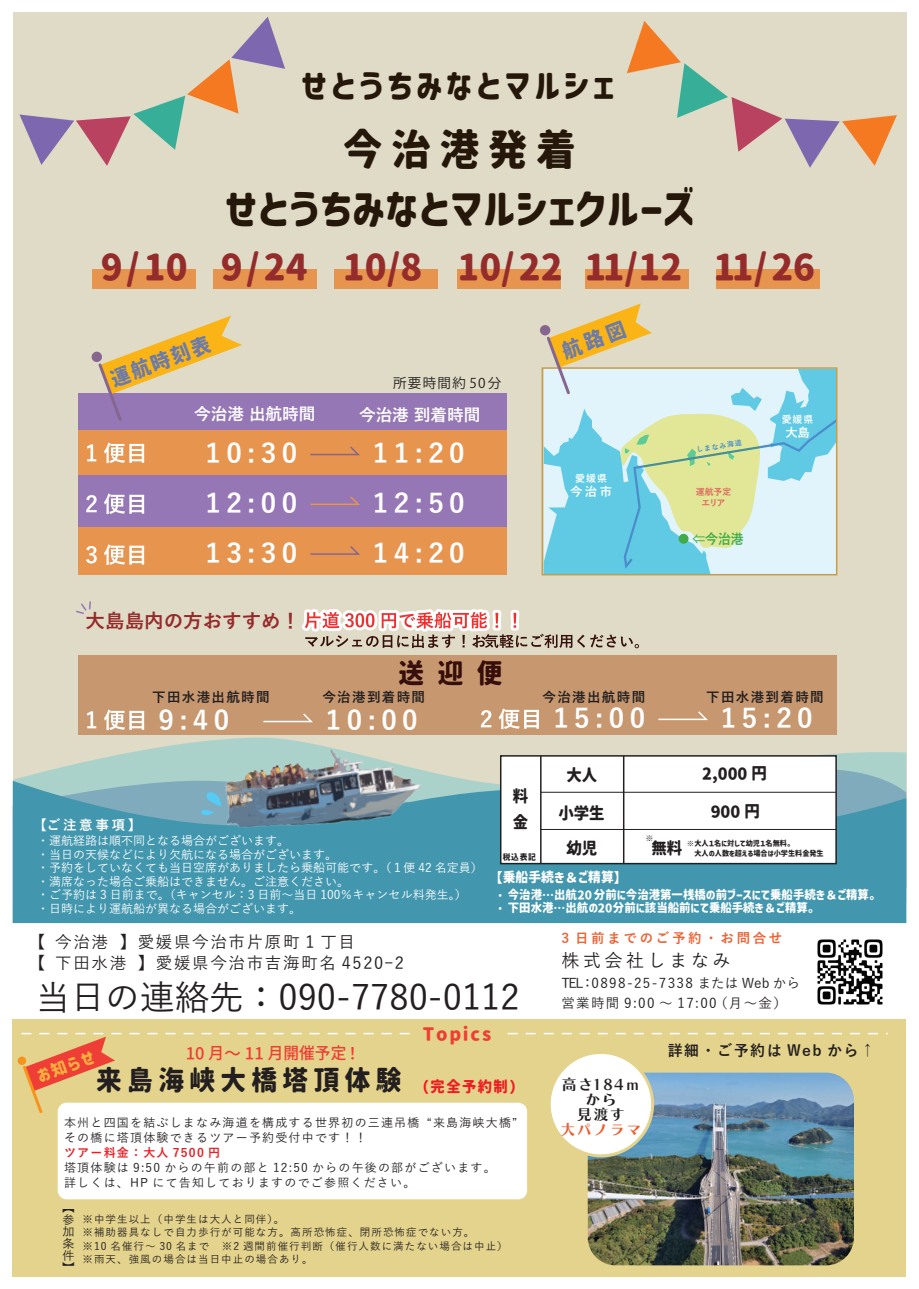
<style>
.page{position:relative;width:919px;height:1289px;background:#fff}
.page>*{position:absolute;margin:0;border:0;box-sizing:border-box;transform-origin:0 0}
.t1{font:42px/58.5px "Corporate Logo Rounded Bold ver 3";color:#26170b;text-align:center}
.t2{font:36px "Corporate Logo Rounded Bold ver 3";color:#942c2c}
.t3{font:500 34.65px "Yu Gothic";color:#231f20}
.t4{font:33.6px "Corporate Logo Rounded Bold ver 3";letter-spacing:.1em;color:#26170b}
.t5{font:700 27px "Yu Gothic";letter-spacing:.2em;color:#fff}
.t6{font:27px "Corporate Logo Rounded Bold ver 3";letter-spacing:.2em;color:#231f20}
.t7{font:27px "Corporate Logo Rounded Bold ver 3";color:#370f0a}
.t8{font:20.25px "Corporate Logo Rounded Bold ver 3";color:#6b7baa}
.t9{font:700 19.5px "Yu Gothic";color:#942a2c}
.t10{font:500 18px "Yu Gothic";letter-spacing:.2em;color:#231f20}
.t11{font:18px "Corporate Logo Rounded Bold ver 3";letter-spacing:.1em;color:#ee3e35}
.t12{font:700 16.65px "Yu Gothic";color:#fff}
.t13{font:500 16.5px/20.7px "Yu Gothic";letter-spacing:.1em;color:#231f20}
.t14{font:16.5px "Corporate Logo Medium ver 3";color:#ee3e35}
.t15{font:16.5px "Corporate Logo Rounded Bold ver 3";color:#fbb03f}
.t16{font:16.2px/26px "Corporate Logo Rounded Bold ver 3";color:#231f20}
.t17{font:700 15px "Yu Gothic";letter-spacing:.1em;color:#231f20}
.t18{font:15px/15px "Chiaro Std B";letter-spacing:.1em;color:#231f20;text-align:center}
.t19{font:15px "Chiaro Std B";letter-spacing:.1em;color:#f15929}
.t20{font:700 13.8px "Yu Gothic";color:#42aa48;scale:.93 1}
.t21{font:500 13.5px/20px "Yu Gothic";letter-spacing:.1em;color:#231f20}
.t22{font:700 13.5px "Yu Gothic";letter-spacing:.1em;color:#231f20}
.t23{font:700 13.5px "Yu Gothic";letter-spacing:.2em;color:#ee6131}
.t24{font:13.5px "Corporate Logo Rounded Bold ver 3";color:#fff}
.t25{font:13.5px "Koz Go Pr 6 N";letter-spacing:.1em;color:#231f20}
.t26{font:700 13.5px "Yu Gothic";letter-spacing:.2em;color:#fff}
.t27{font:700 12.3px "Yu Gothic";color:#fff}
.t28{font:500 12px/13.5px "Yu Gothic";color:#fff}
.t29{font:500 12px/12px "Yu Gothic";letter-spacing:.1em;color:#231f20}
.t30{font:12px/13.5px "Corporate Logo Rounded Bold ver 3";color:#fff}
.t31{font:700 12px "Yu Gothic";letter-spacing:.1em;color:#ee1d23}
.t32{font:500 10.5px/13.5px "Yu Gothic";letter-spacing:.1em;color:#231f20}
.t33{font:700 9.9px "Yu Gothic";letter-spacing:.1em;color:#fff}
.t34{font:700 8.85px/10.5px "Yu Gothic";color:#dd645d;text-align:center}
.t35{font:8.1px "Corporate Logo Rounded Bold ver 3";color:#231f20}
.t36{font:7.5px/9.4px "Corporate Logo Rounded Bold ver 3";color:#231f20}
.t37{font:700 7.05px "Yu Gothic";color:#4a8dca}
.s1{font-family:"Koz Go Pr 6 N";font-weight:400}
</style>
<div class="page">
<div style="left:14px;top:13px;width:892px;height:874px;background:#dfdbc6"></div>
<div style="left:93px;top:269px;width:103px;height:20px;background:#e6944e"></div>
<div style="left:213px;top:270px;width:104px;height:19px;background:#e6944e"></div>
<div style="left:334px;top:270px;width:103px;height:19px;background:#e6944e"></div>
<div style="left:716px;top:270px;width:103px;height:19px;background:#e6944e"></div>
<div style="left:585px;top:270px;width:103px;height:19px;background:#e6944e"></div>
<div style="left:457px;top:270px;width:103px;height:19px;background:#e6944e"></div>
<svg style="left:13px;top:737px;width:893px;height:32px"></svg>
<svg style="left:13px;top:769px;width:893px;height:11px;fill:#aad2cb"></svg>
<svg style="left:13px;top:780px;width:893px;height:143px;background:#4998af"></svg>
<svg style="left:627px;top:21px;width:269px;height:147px"></svg>
<svg style="left:19px;top:17px;width:266px;height:149px"></svg>
<div style="left:500px;top:755px;width:336px;height:109px;background:#fff;border:2px solid #231f20"></div>
<hr style="left:540px;top:791px;width:296px;height:1px;background:#231f20">
<hr style="left:540px;top:829px;width:296px;height:1px;background:#231f20">
<hr style="left:623px;top:756px;width:1px;height:107px;background:#231f20">
<hr style="left:540px;top:756px;width:1px;height:107px;background:#231f20">
<div style="left:13px;top:1019px;width:893px;height:257px;background:#e4d38c"></div>
<img style="left:817px;top:939px;width:66px;height:66px">
<div style="left:58px;top:1102px;width:469px;height:97px;background:#fff;border-radius:9px"></div>
<img style="left:587px;top:1115px;width:266px;height:150px">
<div style="left:549px;top:1052px;width:103px;height:103px;background:#fff;border-radius:50%"></div>
<svg style="left:201px;top:792px;width:16px;height:23px"></svg>
<div style="left:18px;top:1056px;width:8px;height:8px;background:#f7931d;border-radius:50%"></div>
<svg style="left:21px;top:1032px;width:866px;height:83px"></svg>
<div style="left:416px;top:1027px;width:87px;height:18px;background:#e4d38c"></div>
<img style="left:217px;top:737px;width:212px;height:105px">
<div style="left:78px;top:394px;width:428px;height:181px;background:#e6944e"></div>
<div style="left:78px;top:475px;width:428px;height:51px;background:#9577b5"></div>
<div style="left:78px;top:394px;width:428px;height:36px;background:#9577b5"></div>
<svg style="left:87px;top:444px;width:9px;height:17px"></svg>
<svg style="left:104px;top:442px;width:40px;height:21px"></svg>
<svg style="left:86px;top:495px;width:11px;height:17px"></svg>
<svg style="left:104px;top:493px;width:40px;height:21px"></svg>
<svg style="left:86px;top:546px;width:11px;height:17px"></svg>
<svg style="left:104px;top:544px;width:40px;height:21px"></svg>
<svg style="left:96px;top:315px;width:146px;height:106px"></svg>
<div style="left:92px;top:352px;width:10px;height:10px;background:#86668f;border-radius:50%"></div>
<div style="left:78px;top:655px;width:758px;height:80px;background:#c79870"></div>
<svg style="left:87px;top:711px;width:9px;height:17px"></svg>
<svg style="left:104px;top:709px;width:40px;height:21px"></svg>
<svg style="left:263px;top:713px;width:50px;height:10px"></svg>
<svg style="left:481px;top:710px;width:10px;height:17px"></svg>
<svg style="left:498px;top:708px;width:41px;height:21px"></svg>
<svg style="left:658px;top:711px;width:50px;height:10px"></svg>
<svg style="left:76px;top:601px;width:15px;height:13px"></svg>
<svg style="left:296px;top:303px;width:540px;height:346px"></svg>
<h3 class="t4" style="left:301px;top:62px;width:315px">せとうちみなとマルシェ</h3>
<h1 class="t1" style="left:224px;top:120px;width:471px">今治港発着<br>せとうちみなとマルシェクルーズ</h1>
<h2 class="t2" style="left:101px;top:241px;width:716px">9/10 9/24 10/8 10/22 11/12 11/26</h2>
<h3 class="t8" style="left:107px;top:367px;width:106px;rotate:-21deg">運航時刻表</h3>
<p class="t25" style="left:393px;top:376px;width:110px">所要時間約 50分</p>
<h3 class="t12" style="left:194px;top:404px;width:123px">今治港出航時間</h3>
<h3 class="t12" style="left:359px;top:405px;width:123px">今治港到着時間</h3>
<h3 class="t5" style="left:205px;top:438px;width:93px">10:30</h3>
<h3 class="t5" style="left:373px;top:438px;width:93px">11:20</h3>
<h3 class="t5" style="left:205px;top:488px;width:93px">12:00</h3>
<h3 class="t5" style="left:373px;top:488px;width:93px">12:50</h3>
<h3 class="t5" style="left:205px;top:538px;width:93px">13:30</h3>
<h3 class="t5" style="left:373px;top:538px;width:93px">14:20</h3>
<h3 class="t9" style="left:86px;top:610px;width:216px">大島島内の方おすすめ！</h3>
<h3 class="t7" style="left:398px;top:655px;width:105px">送迎便</h3>
<p class="t33" style="left:575px;top:472px;width:33px">愛媛県</p>
<p class="t27" style="left:570px;top:484px;width:43px">今治市</p>
<p class="t37" style="left:696px;top:445px;width:47px;rotate:-8deg">しまなみ海道</p>
<p class="t34" style="left:695px;top:487px;width:37px">運航予定エリア</p>
<p class="t20" style="left:692px;top:531px;width:57px"><span class="s1">⇐</span>今治港</p>
<p class="t33" style="left:781px;top:413px;width:33px">愛媛県</p>
<p class="t27" style="left:785px;top:425px;width:26px">大島</p>
<p class="t22" style="left:152px;top:689px;width:119px">下田水港出航時間</p>
<p class="t22" style="left:322px;top:689px;width:104px">今治港到着時間</p>
<p class="t22" style="left:542px;top:689px;width:104px">今治港出航時間</p>
<p class="t22" style="left:706px;top:689px;width:119px">下田水港到着時間</p>
<h3 class="t5" style="left:158px;top:704px;width:72px">9:40</h3>
<h3 class="t5" style="left:326px;top:704px;width:93px">10:00</h3>
<h3 class="t5" style="left:553px;top:703px;width:93px">15:00</h3>
<h3 class="t5" style="left:720px;top:703px;width:93px">15:20</h3>
<p class="t26" style="left:33px;top:817px;width:109px">【ご注意事項】</p>
<p class="t28" style="left:37px;top:832px;width:447px">・運航経路は順不同となる場合がございます。<br>・当日の天候などにより欠航になる場合がございます。<br>・予約をしていなくても当日空席がありましたら乗船可能です。（１便 42 名定員）・満席なった場合ご乗船はできません。ご注意ください。<br>・ご予約は 3 日前まで。（キャンセル：3 日前～当日 100％キャンセル料発生。）<br>・日時により運航船が異なる場合がございます。</p>
<h3 class="t16" style="left:512px;top:782px;width:17px">料金</h3>
<p class="t35" style="left:502px;top:851px;width:35px">税込表記</p>
<h3 class="t16" style="left:566px;top:762px;width:32px">大人</h3>
<h3 class="t16" style="left:558px;top:795px;width:48px;line-height:35.1px;text-align:center">小学生幼児</h3>
<h3 class="t16" style="left:702px;top:760px;width:66px">2,000 円</h3>
<h3 class="t16" style="left:710px;top:798px;width:51px">900 円</h3>
<p class="t35" style="left:645px;top:832px;width:10px">※</p>
<p class="t36" style="left:687px;top:838px;width:138px">※大人１名に対して幼児１名無料。<br>　大人の人数を超える場合は小学生料金発生</p>
<h3 class="t16" style="left:651px;top:834px;width:32px">無料</h3>
<p class="t24" style="left:489px;top:867px;width:140px">【乗船手続き＆ご精算】</p>
<p class="t30" style="left:496px;top:887px;width:383px">・今治港…出航20分前に今治港第一桟橋の前ブースにて乗船手続き＆ご精算。・下田水港…出航の20分前に該当船前にて乗船手続き＆ご精算。</p>
<h3 class="t13" style="left:29px;top:929px;width:376px">【 今治港 】愛媛県今治市片原町 1 丁目<br>【 下田水港 】愛媛県今治市吉海町名 4520ｰ2</h3>
<h3 class="t3" style="left:36px;top:965px;width:485px">当日の連絡先：090-7780-0112</h3>
<h3 class="t14" style="left:186px;top:1041px;width:174px">10 月～ 11 月開催予定！</h3>
<h3 class="t11" style="left:422px;top:1021px;width:70px">Topics</h3>
<h3 class="t15" style="left:33px;top:1066px;width:61px;rotate:-21deg">お知らせ</h3>
<h3 class="t6" style="left:96px;top:1061px;width:429px">来島海峡大橋塔頂体験 <sub>（完全予約制）</sub></h3>
<p class="t29" style="left:64px;top:1113px;width:454px;line-height:15px">本州と四国を結ぶしまなみ海道を構成する世界初の三連吊橋 “来島海峡大橋”その橋に塔頂体験できるツアー予約受付中です！！</p>
<p class="t31" style="left:64px;top:1145px;width:157px">ツアー料金：大人 7500 円</p>
<p class="t29" style="left:64px;top:1158px;width:433px;line-height:15px">塔頂体験は 9:50 からの午前の部と 12:50 からの午後の部がございます。詳しくは、HP にて告知しておりますのでご参照ください。</p>
<p class="t29" style="left:62px;top:1200px;width:13px;text-align:justify">︻参加条件︼</p>
<p class="t32" style="left:82px;top:1210px;width:426px">※中学生以上（中学生は大人と同伴）。<br>※補助器具なしで自力歩行が可能な方。高所恐怖症、閉所恐怖症でない方。<br>※10 名催行～ 30 名まで　※2 週間前催行判断（催行人数に満たない場合は中止）※雨天、強風の場合は当日中止の場合あり。</p>
<p class="t23" style="left:561px;top:930px;width:222px">3 日前までのご予約・お問合せ</p>
<h3 class="t10" style="left:561px;top:944px;width:171px">株式会社しまなみ</h3>
<p class="t21" style="left:561px;top:971px;width:240px">TEL：0898-25-7338 または Web から営業時間 9:00 ～ 17:00（月～金）</p>
<p class="t18" style="left:561px;top:1076px;width:80px">高さ184ｍから<br>見渡す</p>
<p class="t19" style="left:560px;top:1119px;width:82px">大パノラマ</p>
<p class="t17" style="left:667px;top:1041px;width:209px">詳細・ご予約は Web から↑</p>
</div>
